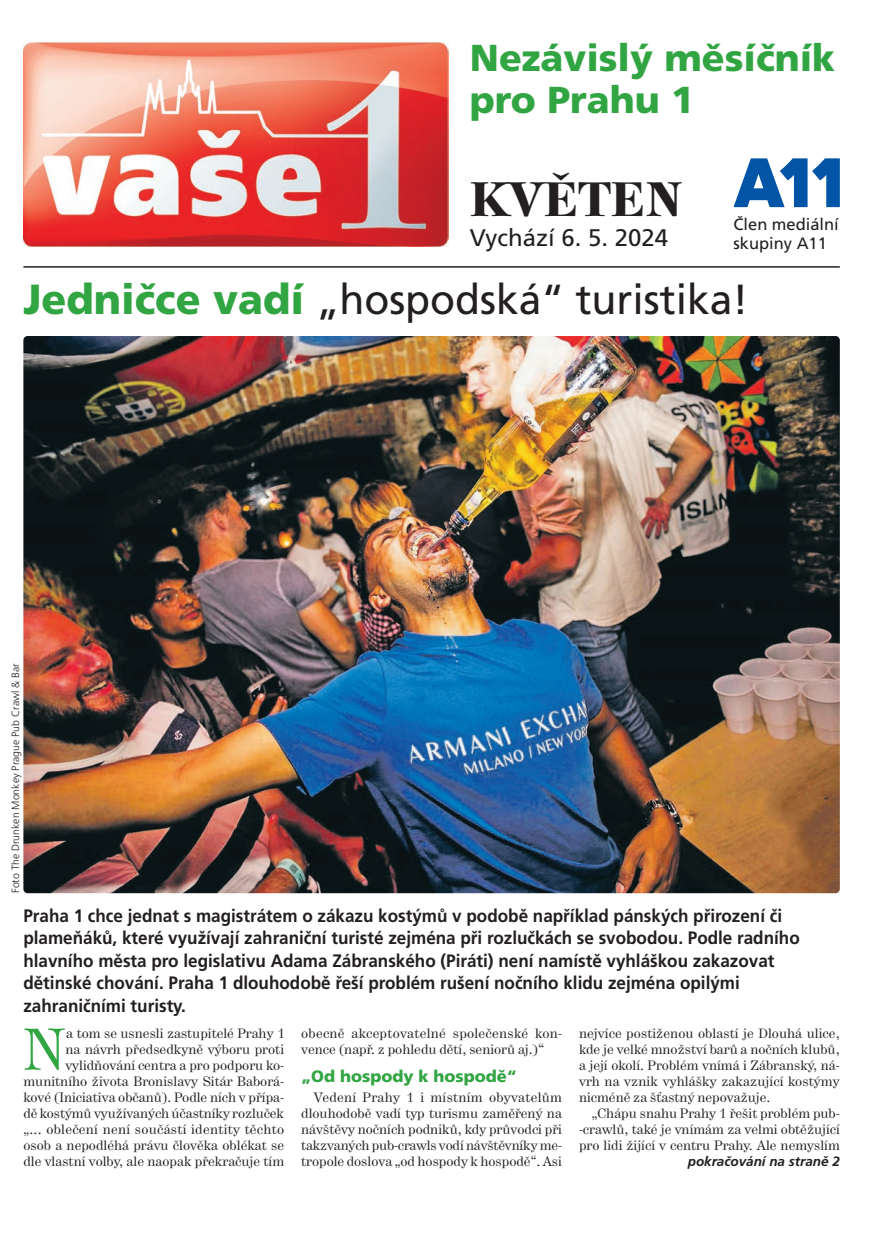
<style>
.page{position:relative;width:893px;height:1242px;background:#fff}
.page>*{position:absolute;margin:0;border:0;box-sizing:border-box;transform-origin:0 0}
.t1{font:58.5px "Hercules";color:#32a543}
.t2{font:500 48px "Hercules";letter-spacing:.015em;color:#231f20}
.t3{font:42px "Frutiger CE";color:#231f20}
.t4{font:900 37.5px/42px "Frutiger CE";color:#32a543}
.t5{font:24px "Frutiger CE";color:#231f20}
.t6{font:700 18px/22.5px "Frutiger CE";color:#231f20;scale:.95 1}
.t7{font:16.5px/19.5px "Frutiger CE";color:#231f20}
.t8{font:900 16.5px "Frutiger CE";color:#32a543}
.t9{font:13.5px/16px "Hercules";color:#231f20;text-align:justify}
.t10{font:13.5px/16px "Hercules";letter-spacing:.02em;color:#231f20}
.t11{font:italic 700 13.5px "Frutiger CE";color:#231f20}
.t12{font:300 10.5px "Frutiger CE";color:#231f20}
.s1{font-weight:900;color:#32a543}
</style>
<div class="page">
<img style="left:23px;top:43px;width:426px;height:204px">
<hr style="left:23px;top:266px;width:817px;height:2px;background:#231f20">
<img style="left:23px;top:336px;width:817px;height:557px;border-radius:4px">
<svg style="left:733px;top:158px;width:107px;height:49px"></svg>
<h3 class="t4" style="left:470px;top:39px;width:367px">Nezávislý měsíčník pro Prahu 1</h3>
<h2 class="t2" style="left:470px;top:170px;width:213px">KVĚTEN</h2>
<h3 class="t5" style="left:470px;top:227px;width:200px">Vychází 6. 5. 2024</h3>
<p class="t7" style="left:733px;top:215px;width:107px">Člen mediální skupiny A11</p>
<h3 class="t3" style="left:23px;top:282px;width:727px"><span class="s1">Jedničce vadí</span> „hospodská“ turistika!</h3>
<p class="t12" style="left:11px;top:893px;width:231px;rotate:-90deg">Foto The Drunken Monkey Prague Pub Crawl &amp; Bar</p>
<p class="t6" style="left:23px;top:905px;width:819px">Praha 1 chce jednat s magistrátem o zákazu kostýmů v podobě například pánských přirození či plameňáků, které využívají zahraniční turisté zejména při rozlučkách se svobodou. Podle radního hlavního města pro legislativu Adama Zábranského (Piráti) není namístě vyhláškou zakazovat dětinské chování. Praha 1 dlouhodobě řeší problém rušení nočního klidu zejména opilými zahraničními turisty.</p>
<p class="t9" style="left:579px;top:1026px;width:262px">nejvíce postiženou oblastí je Dlouhá ulice, kde je velké množství barů a nočních klubů, a její okolí. Problém vnímá i Zábranský, ná&shy;vrh na vznik vyhlášky zakazující kostýmy nicméně za šťastný nepovažuje.</p>
<p class="t9" style="left:579px;top:1106px;width:262px;text-indent:13px">„Chápu snahu Prahy 1 řešit problém pub--crawlů, také je vnímám za velmi obtěžující pro lidi žijící v centru Prahy. Ale nemyslím</p>
<p class="t9" style="left:23px;top:1026px;width:263px;text-align:right">a tom se usnesli zastupitelé Prahy 1<br>na návrh předsedkyně výboru proti vylidňování centra a pro podporu ko&shy;munitního života Bronislavy Sitár Baborá&shy;kové (Iniciativa občanů). Podle ních v přípa - dě kostýmů využívaných účastníky rozluček „... oblečení není součástí identity těchto osob a nepodléhá právu člověka oblékat se dle vlastní volby, ale naopak překračuje tím</p>
<p class="t10" style="left:301px;top:1026px;width:262px">obecně akceptovatelné společenské kon&shy;vence (např. z pohledu dětí, seniorů aj.)“</p>
<h1 class="t1" style="left:23px;top:1028px;width:44px">N</h1>
<p class="t8" style="left:301px;top:1069px;width:217px">„Od hospody k hospodě“</p>
<p class="t9" style="left:301px;top:1090px;width:262px;text-indent:13px">Vedení Prahy 1 i místním obyvatelům dlouhodobě vadí typ turismu zaměřený na návštěvy nočních podniků, kdy průvodci při takzvaných pub-crawls vodí návštěvníky me&shy;tropole doslova „od hospody k hospodě“. Asi</p>
<p class="t11" style="left:688px;top:1155px;width:154px">pokračování na straně 2</p>
</div>
